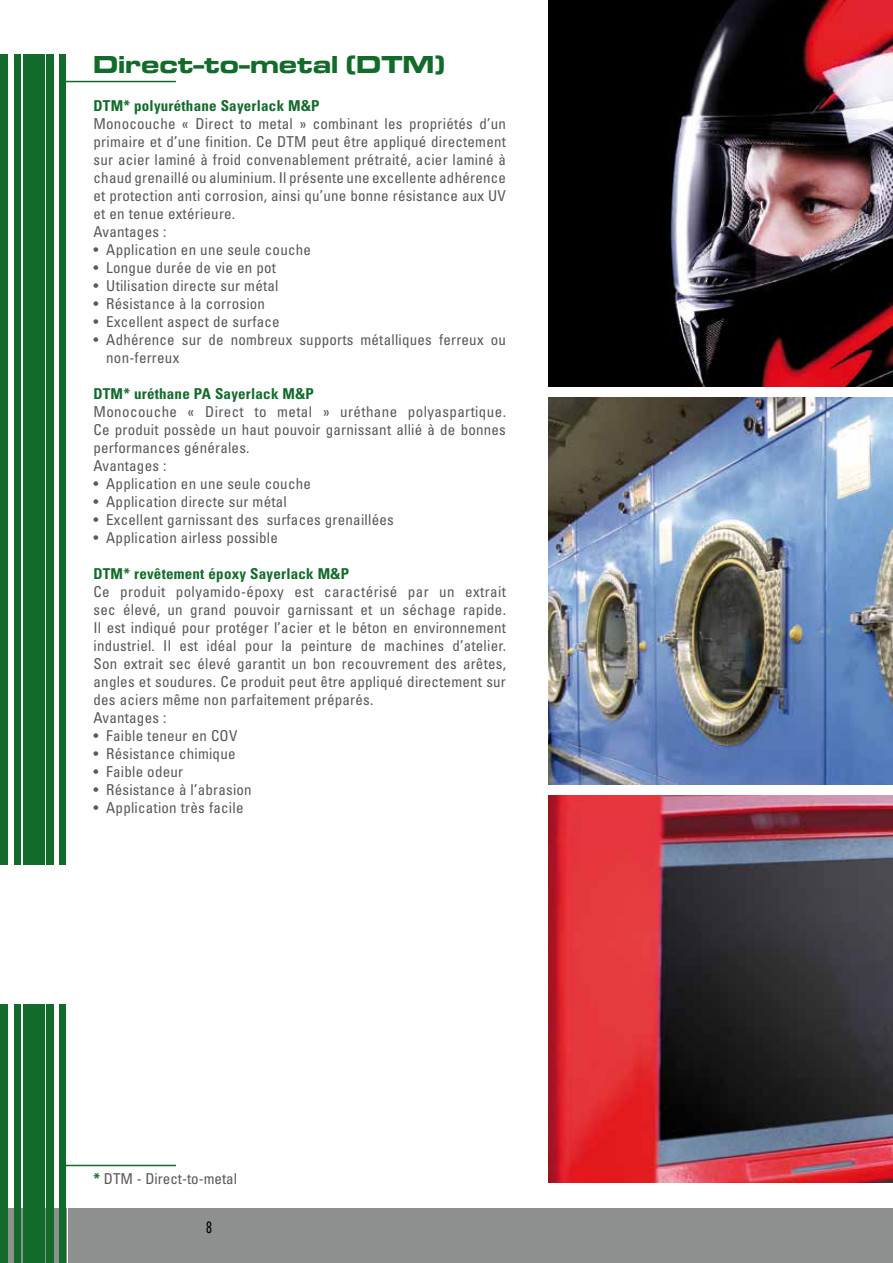
<style>
.page{position:relative;width:893px;height:1263px;background:#fff}
.page>*{position:absolute;margin:0;border:0;box-sizing:border-box;transform-origin:0 0}
.t1{font:25.5px "Microgramma D Bold Exte";letter-spacing:.02em;color:#126b2b}
.t2{font:condensed 16.5px "Univers";color:#000;scale:.8 1}
.t3{font:condensed 15px/18px "Univers";letter-spacing:.015em;color:#58585a}
.t4{font:700 condensed 15px "Univers";letter-spacing:.015em;color:#126b2b}
.s1{font-weight:700;color:#126b2b}
</style>
<div class="page">
<div style="left:0;top:1209px;width:893px;height:54px;background:#8e9090"></div>
<div style="left:0;top:54px;width:7px;height:1209px;background:#126b2b"></div>
<div style="left:15px;top:54px;width:6px;height:1209px;background:#126b2b"></div>
<div style="left:23px;top:54px;width:7px;height:1209px;background:#126b2b"></div>
<div style="left:28px;top:54px;width:13px;height:1209px;background:#126b2b"></div>
<hr style="left:41px;top:54px;width:4px;height:1209px;background:#126b2b">
<hr style="left:47px;top:54px;width:3px;height:1209px;background:#126b2b">
<hr style="left:50px;top:54px;width:3px;height:1209px;background:#126b2b">
<hr style="left:59px;top:54px;width:4px;height:1209px;background:#126b2b">
<hr style="left:62px;top:54px;width:4px;height:1209px;background:#126b2b">
<hr style="left:68px;top:54px;width:1px;height:1209px;background:#fcf7f3">
<div style="left:0;top:865px;width:68px;height:24px;background:#fff"></div>
<div style="left:0;top:980px;width:68px;height:24px;background:#fff"></div>
<div style="left:0;top:872px;width:32px;height:125px;background:#fff"></div>
<div style="left:31px;top:872px;width:37px;height:125px;background:#fff"></div>
<hr style="left:62px;top:81px;width:114px;height:1px;background:#126b2b">
<hr style="left:62px;top:1165px;width:114px;height:1px;background:#126b2b">
<img style="left:549px;top:398px;width:344px;height:387px">
<img style="left:549px;top:795px;width:344px;height:387px">
<img style="left:549px;top:0;width:344px;height:387px">
<h1 class="t1" style="left:94px;top:48px;width:353px">Direct-to-metal (DTM)</h1>
<p class="t4" style="left:94px;top:96px;width:228px">DTM* polyuréthane Sayerlack M&amp;P</p>
<p class="t3" style="left:94px;top:114px;width:414px">Monocouche « Direct to metal » combinant les propriétés d’un primaire et d’une finition. Ce DTM peut être appliqué directement sur acier laminé à froid convenablement prétraité, acier laminé à chaud grenaillé ou aluminium. Il présente une excellente adhérence et protection anti corrosion, ainsi qu’une bonne résistance aux UV et en tenue extérieure.<br>Avantages :</p>
<p class="t3" style="left:94px;top:240px;width:219px">• Application en une seule couche</p>
<p class="t3" style="left:94px;top:258px;width:184px">• Longue durée de vie en pot</p>
<p class="t3" style="left:94px;top:276px;width:187px">• Utilisation directe sur métal</p>
<p class="t3" style="left:94px;top:294px;width:173px">• Résistance à la corrosion</p>
<p class="t3" style="left:94px;top:312px;width:188px">• Excellent aspect de surface</p>
<p class="t3" style="left:106px;top:330px;width:401px;text-indent:-13px">• Adhérence sur de nombreux supports métalliques ferreux ou non-ferreux</p>
<p class="t4" style="left:93px;top:384px;width:222px">DTM* uréthane PA Sayerlack M&amp;P</p>
<p class="t3" style="left:93px;top:402px;width:414px">Monocouche « Direct to metal » uréthane polyaspartique.<br>Ce produit possède un haut pouvoir garnissant allié à de bonnes performances générales.<br>Avantages :</p>
<p class="t3" style="left:93px;top:474px;width:219px">• Application en une seule couche</p>
<p class="t3" style="left:93px;top:492px;width:195px">• Application directe sur métal</p>
<p class="t3" style="left:93px;top:510px;width:302px">• Excellent garnissant des surfaces grenaillées</p>
<p class="t3" style="left:93px;top:528px;width:186px">• Application airless possible</p>
<p class="t4" style="left:93px;top:564px;width:257px">DTM* revêtement époxy Sayerlack M&amp;P</p>
<p class="t3" style="left:93px;top:582px;width:414px">Ce produit polyamido-époxy est caractérisé par un extrait sec élevé, un grand pouvoir garnissant et un séchage rapide.<br>Il est indiqué pour protéger l’acier et le béton en environnement industriel. Il est idéal pour la peinture de machines d’atelier.<br>Son extrait sec élevé garantit un bon recouvrement des arêtes, angles et soudures. Ce produit peut être appliqué directement sur des aciers même non parfaitement préparés.<br>Avantages :</p>
<p class="t3" style="left:93px;top:726px;width:145px">• Faible teneur en COV</p>
<p class="t3" style="left:93px;top:744px;width:144px">• Résistance chimique</p>
<p class="t3" style="left:93px;top:762px;width:91px">• Faible odeur</p>
<p class="t3" style="left:93px;top:780px;width:160px">• Résistance à l’abrasion</p>
<p class="t3" style="left:93px;top:798px;width:152px">• Application très facile</p>
<p class="t3" style="left:94px;top:1169px;width:145px"><span class="s1">*</span> DTM - Direct-to-metal</p>
<p class="t2" style="left:206px;top:1216px;width:9px">8</p>
</div>
